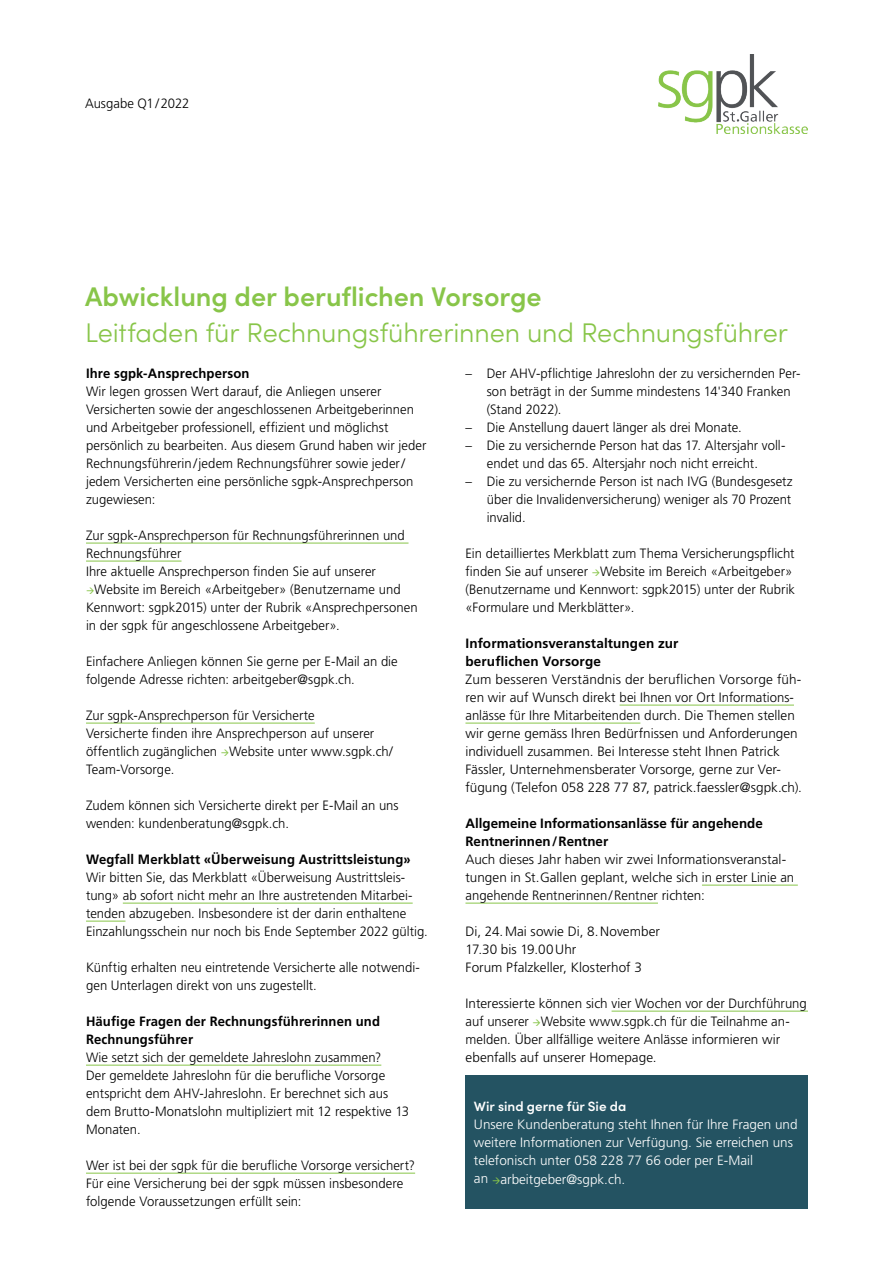
<style>
.page{position:relative;width:893px;height:1263px;background:#fff}
.page>*{position:absolute;margin:0;border:0;box-sizing:border-box;transform-origin:0 0}
.t1{font:300 27px "Sofia Pro";letter-spacing:-.005em;color:#88c549}
.t2{font:600 27px "Sofia Pro";letter-spacing:-.005em;color:#88c549}
.t3{font:300 13.5px/18px "Frutiger LT Pro";letter-spacing:.005em;color:#000001}
.t4{font:700 13.5px/18px "Frutiger LT Pro";letter-spacing:.01em;color:#000001}
.t5{font:300 13.5px/18px "Frutiger LT Pro";color:#fff}
.t6{font:600 13.5px "Sofia Pro";color:#fff}
.s1{color:#88c54a}
</style>
<div class="page">
<img style="left:658px;top:54px;width:150px;height:80px">
<hr style="left:86px;top:543px;width:322px;height:1px;background:#88c549">
<hr style="left:86px;top:561px;width:96px;height:1px;background:#88c549">
<hr style="left:86px;top:723px;width:229px;height:1px;background:#88c549">
<hr style="left:123px;top:903px;width:290px;height:1px;background:#88c549">
<hr style="left:86px;top:921px;width:39px;height:1px;background:#88c549">
<hr style="left:86px;top:1065px;width:295px;height:1px;background:#88c549">
<hr style="left:86px;top:1173px;width:329px;height:1px;background:#88c549">
<hr style="left:620px;top:705px;width:174px;height:1px;background:#88c549">
<hr style="left:465px;top:723px;width:175px;height:1px;background:#88c549">
<hr style="left:702px;top:885px;width:96px;height:1px;background:#88c549">
<hr style="left:465px;top:903px;width:193px;height:1px;background:#88c549">
<hr style="left:612px;top:1011px;width:196px;height:1px;background:#88c549">
<div style="left:465px;top:1076px;width:343px;height:133px;background:#245362"></div>
<p class="t3" style="left:85px;top:94px;width:106px">Ausgabe Q1/2022</p>
<h1 class="t2" style="left:85px;top:276px;width:458px">Abwicklung der beruflichen Vorsorge</h1>
<h1 class="t1" style="left:85px;top:313px;width:704px">Leitfaden für Rechnungsführerinnen und Rechnungsführer</h1>
<p class="t4" style="left:86px;top:364px;width:165px">Ihre sgpk-Ansprechperson</p>
<p class="t3" style="left:86px;top:382px;width:342px">Wir legen grossen Wert darauf, die Anliegen unserer Versicherten sowie der angeschlossenen Arbeitgeberinnen und Arbeitgeber professionell, effizient und möglichst persönlich zu bearbeiten. Aus diesem Grund haben wir jeder Rechnungsführerin/jedem Rechnungsführer sowie jeder/ jedem Versicherten eine persönliche sgpk-Ansprechperson zugewiesen:</p>
<p class="t3" style="left:86px;top:526px;width:320px">Zur sgpk-Ansprechperson für Rechnungsführerinnen und<br>Rechnungsführer<br>Ihre aktuelle Ansprechperson finden Sie auf unserer</p>
<p class="t3" style="left:86px;top:580px;width:333px"><span class="s1">→</span>Website im Bereich «Arbeitgeber» (Benutzername und<br>Kennwort: sgpk2015) unter der Rubrik «Ansprechpersonen in der sgpk für angeschlossene Arbeitgeber».</p>
<p class="t3" style="left:86px;top:652px;width:313px">Einfachere Anliegen können Sie gerne per E-Mail an die folgende Adresse richten: arbeitgeber@sgpk.ch.</p>
<p class="t3" style="left:86px;top:706px;width:308px">Zur sgpk-Ansprechperson für Versicherte<br>Versicherte finden ihre Ansprechperson auf unserer öffentlich zugänglichen <span class="s1">→</span>Website unter www.sgpk.ch/ Team-Vorsorge.</p>
<p class="t3" style="left:86px;top:796px;width:314px">Zudem können sich Versicherte direkt per E-Mail an uns wenden: kundenberatung@sgpk.ch.</p>
<p class="t4" style="left:86px;top:850px;width:326px">Wegfall Merkblatt «Überweisung Austrittsleistung»</p>
<p class="t3" style="left:86px;top:868px;width:343px">Wir bitten Sie, das Merkblatt «Überweisung Austrittsleis&shy;tung» ab sofort nicht mehr an Ihre austretenden Mitarbei&shy;tenden abzugeben. Insbesondere ist der darin enthaltene Einzahlungsschein nur noch bis Ende September 2022 gültig.</p>
<p class="t3" style="left:86px;top:958px;width:335px">Künftig erhalten neu eintretende Versicherte alle notwendi&shy;gen Unterlagen direkt von uns zugestellt.</p>
<p class="t4" style="left:86px;top:1012px;width:296px">Häufige Fragen der Rechnungsführerinnen und<br>Rechnungsführer</p>
<p class="t3" style="left:86px;top:1048px;width:325px">Wie setzt sich der gemeldete Jahreslohn zusammen?<br>Der gemeldete Jahreslohn für die berufliche Vorsorge entspricht dem AHV-Jahreslohn. Er berechnet sich aus dem Brutto-Monatslohn multipliziert mit 12 respektive 13<br>Monaten.</p>
<p class="t3" style="left:86px;top:1156px;width:331px">Wer ist bei der sgpk für die berufliche Vorsorge versichert?<br>Für eine Versicherung bei der sgpk müssen insbesondere folgende Voraussetzungen erfüllt sein:</p>
<p class="t3" style="left:487px;top:364px;width:315px;text-indent:-21px">– Der AHV-pflichtige Jahreslohn der zu versichernden Per&shy;son beträgt in der Summe mindestens 14'340 Franken (Stand 2022).</p>
<p class="t3" style="left:465px;top:418px;width:278px">– Die Anstellung dauert länger als drei Monate.</p>
<p class="t3" style="left:465px;top:436px;width:321px;text-align:center">– Die zu versichernde Person hat das 17. Altersjahr voll&shy;endet und das 65. Altersjahr noch nicht erreicht.</p>
<p class="t3" style="left:487px;top:472px;width:308px;text-align:justify;text-indent:-21px">– Die zu versichernde Person ist nach IVG (Bundesgesetz über die Invalidenversicherung) weniger als 70 Prozent invalid.</p>
<p class="t3" style="left:465px;top:544px;width:331px">Ein detailliertes Merkblatt zum Thema Versicherungspflicht finden Sie auf unserer <span class="s1">→</span>Website im Bereich «Arbeitgeber» (Benutzername und Kennwort: sgpk2015) unter der Rubrik «Formulare und Merkblätter».</p>
<p class="t4" style="left:465px;top:634px;width:214px">Informationsveranstaltungen zur beruflichen Vorsorge</p>
<p class="t3" style="left:465px;top:670px;width:338px">Zum besseren Verständnis der beruflichen Vorsorge füh&shy;ren wir auf Wunsch direkt bei Ihnen vor Ort Informations&shy;anlässe für Ihre Mitarbeitenden durch. Die Themen stellen wir gerne gemäss Ihren Bedürfnissen und Anforderungen individuell zusammen. Bei Interesse steht Ihnen Patrick Fässler, Unternehmensberater Vorsorge, gerne zur Ver&shy;fügung (Telefon 058 228 77 87, patrick.faessler@sgpk.ch).</p>
<p class="t4" style="left:465px;top:814px;width:299px">Allgemeine Informationsanlässe für angehende<br>Rentnerinnen/Rentner</p>
<p class="t3" style="left:465px;top:850px;width:330px">Auch dieses Jahr haben wir zwei Informationsveranstal&shy;tungen in St.Gallen geplant, welche sich in erster Linie an angehende Rentnerinnen/Rentner richten:</p>
<p class="t3" style="left:465px;top:922px;width:196px">Di, 24.Mai sowie Di, 8.November<br>17.30 bis 19.00Uhr<br>Forum Pfalzkeller, Klosterhof 3</p>
<p class="t3" style="left:465px;top:994px;width:343px">Interessierte können sich vier Wochen vor der Durchführung auf unserer <span class="s1">→</span>Website www.sgpk.ch für die Teilnahme an&shy;melden. Über allfällige weitere Anlässe informieren wir ebenfalls auf unserer Homepage.</p>
<p class="t6" style="left:474px;top:1096px;width:154px">Wir sind gerne für Sie da</p>
<p class="t5" style="left:474px;top:1116px;width:325px">Unsere Kundenberatung steht Ihnen für Ihre Fragen und weitere Informationen zur Verfügung. Sie erreichen uns telefonisch unter 058 228 77 66 oder per E-Mail<br>an <span class="s1">→</span>arbeitgeber@sgpk.ch.</p>
</div>
